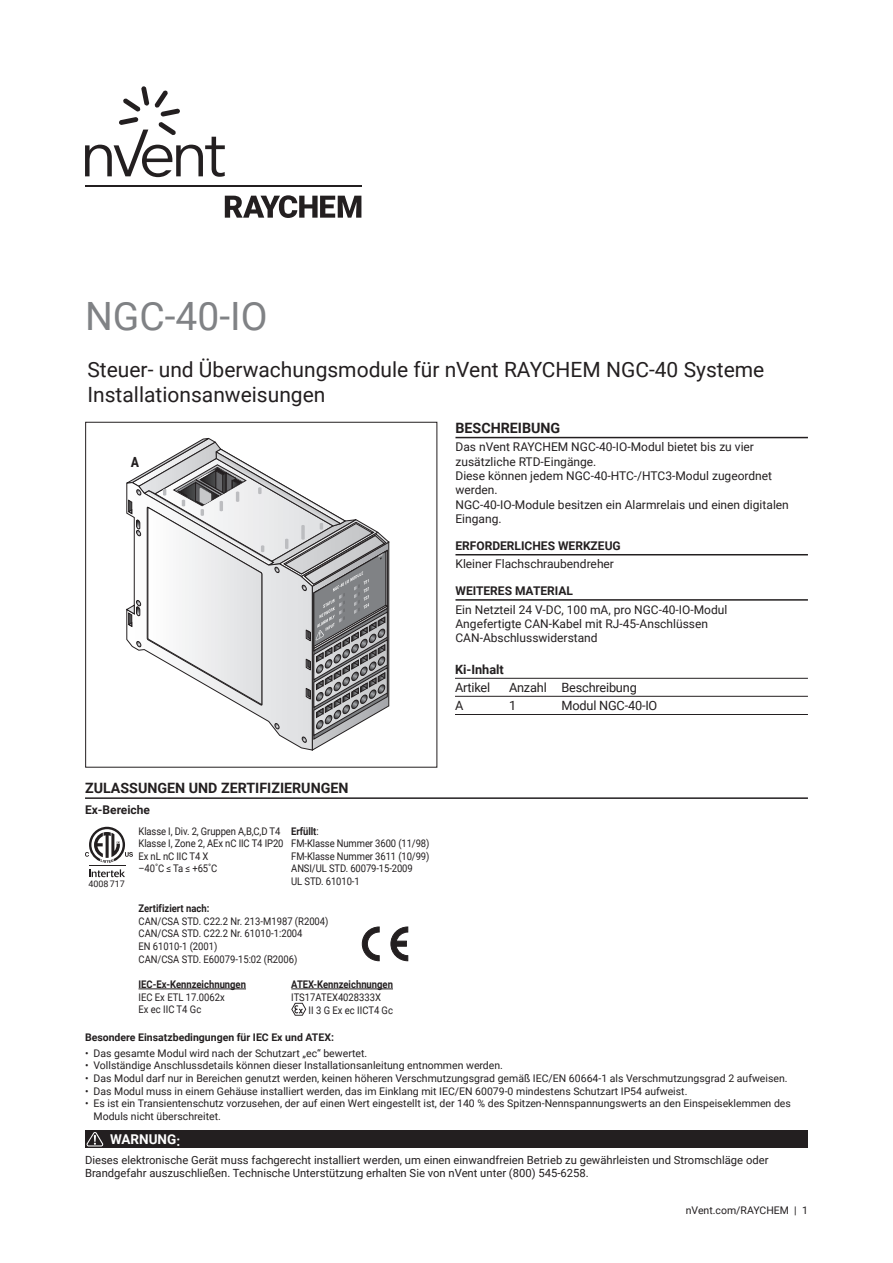
<style>
.page{position:relative;width:893px;height:1263px;background:#fff}
.page>*{position:absolute;margin:0;border:0;box-sizing:border-box;transform-origin:0 0}
.t1{font:39px "Roboto";color:#808285}
.h1_14pt{font:21px/25.2px "Roboto";color:#231f20}
.t2{font:700 14.25px "Roboto";color:#231f20}
.t3{font:700 13.95px "Roboto Condensed";color:#231f20}
.t4{font:700 13.5px "Roboto";color:#fff}
.t5{font:12.75px "Roboto";letter-spacing:-.015em;color:#231f20}
.t6{font:700 12.75px "Roboto";color:#231f20}
.Body_text_7_5pt{font:12px/14.4px "Roboto";color:#231f20}
.spec_text{font:700 12px "Roboto";color:#231f20}
.Body_text_7_5pt-2{font:11.25px/13.5px "Roboto";color:#231f20}
.spec_text-2{font:10.5px/12.6px "Roboto";color:#231f20}
.spec_text-3{font:10.5px "Roboto";color:#231f20;scale:.9 1}
.spec_text-4{font:700 10.5px "Roboto";color:#231f20;scale:.9 1}
.spec_text-5{font:700 10.5px "Roboto";color:#231f20}
.t7{font:9px "Roboto";color:#231f20}
.s1{font-weight:400}
</style>
<div class="page">
<svg style="left:126px;top:438px;width:263px;height:313px"></svg>
<div style="left:85px;top:422px;width:352px;height:345px;border:1px solid #231f20"></div>
<hr style="left:455px;top:437px;width:353px;height:1px;background:#231f20">
<hr style="left:455px;top:554px;width:353px;height:1px;background:#231f20">
<hr style="left:455px;top:599px;width:353px;height:2px;background:#231f20">
<div style="left:85px;top:1130px;width:723px;height:18px;background:#231f20"></div>
<svg style="left:86px;top:1132px;width:17px;height:14px"></svg>
<hr style="left:455px;top:678px;width:353px;height:1px;background:#231f20">
<hr style="left:455px;top:696px;width:353px;height:1px;background:#231f20">
<hr style="left:455px;top:714px;width:353px;height:1px;background:#231f20">
<hr style="left:85px;top:797px;width:723px;height:2px;background:#231f20">
<svg style="left:89px;top:869px;width:36px;height:8px"></svg>
<hr style="left:89px;top:865px;width:36px;height:1px;background:#231f20">
<svg style="left:85px;top:827px;width:48px;height:36px"></svg>
<svg style="left:362px;top:927px;width:17px;height:34px"></svg>
<svg style="left:391px;top:927px;width:17px;height:34px"></svg>
<hr style="left:139px;top:989px;width:107px;height:1px;background:#231f20">
<hr style="left:291px;top:989px;width:102px;height:1px;background:#231f20">
<svg style="left:291px;top:1003px;width:15px;height:13px"></svg>
<svg style="left:225px;top:195px;width:136px;height:23px"></svg>
<hr style="left:85px;top:185px;width:276px;height:2px;background:#231f20">
<svg style="left:85px;top:86px;width:140px;height:91px"></svg>
<p class="t1" style="left:85px;top:289px;width:184px">NGC-40-IO</p>
<p class="h1_14pt" style="left:88px;top:356px;width:678px">Steuer- und Überwachungsmodule für nVent RAYCHEM NGC-40 Systeme<br>Installationsanweisungen</p>
<p class="t3" style="left:131px;top:452px;width:10px">A</p>
<p class="t2" style="left:455px;top:417px;width:106px">BESCHREIBUNG</p>
<p class="Body_text_7_5pt" style="left:455px;top:439px;width:300px">Das nVent RAYCHEM NGC-40-IO-Modul bietet bis zu vier zusätzliche RTD-Eingänge.</p>
<p class="Body_text_7_5pt" style="left:455px;top:468px;width:318px">Diese können jedem NGC-40-HTC-/HTC3-Modul zugeordnet werden.</p>
<p class="Body_text_7_5pt" style="left:455px;top:497px;width:335px">NGC-40-IO-Module besitzen ein Alarmrelais und einen digitalen<br>Eingang.</p>
<p class="spec_text" style="left:455px;top:537px;width:167px">ERFORDERLICHES WERKZEUG</p>
<p class="Body_text_7_5pt" style="left:455px;top:556px;width:160px">Kleiner Flachschraubendreher</p>
<p class="spec_text" style="left:455px;top:582px;width:119px">WEITERES MATERIAL</p>
<p class="Body_text_7_5pt" style="left:455px;top:602px;width:273px">Ein Netzteil 24 V-DC, 100 mA, pro NGC-40-IO-Modul</p>
<p class="Body_text_7_5pt" style="left:455px;top:616px;width:254px">Angefertigte CAN-Kabel mit RJ-45-Anschlüssen</p>
<p class="Body_text_7_5pt" style="left:455px;top:630px;width:144px">CAN-Abschlusswiderstand</p>
<p class="t6" style="left:455px;top:660px;width:50px">Ki-Inhalt</p>
<p class="t5" style="left:455px;top:678px;width:37px">Artikel</p>
<p class="t5" style="left:509px;top:678px;width:129px">Anzahl Beschreibung</p>
<p class="t5" style="left:455px;top:696px;width:10px">A</p>
<p class="t5" style="left:509px;top:696px;width:9px">1</p>
<p class="t5" style="left:561px;top:696px;width:97px">Modul NGC-40-IO</p>
<p class="t2" style="left:85px;top:778px;width:265px">ZULASSUNGEN UND ZERTIFIZIERUNGEN</p>
<p class="spec_text" style="left:85px;top:801px;width:67px">Ex-Bereiche</p>
<p class="t7" style="left:88px;top:878px;width:38px">4008 717</p>
<p class="spec_text-3" style="left:139px;top:823px;width:159px">Klasse I, Div. 2, Gruppen A,B,C,D T4</p>
<p class="spec_text-3" style="left:139px;top:836px;width:163px">Klasse I, Zone 2, AEx nC IIC T4 IP20</p>
<p class="spec_text-3" style="left:139px;top:849px;width:79px">Ex nL nC IIC T4 X</p>
<p class="spec_text-3" style="left:139px;top:861px;width:89px">–40˚C ≤ Ta ≤ +65˚C</p>
<p class="spec_text-4" style="left:291px;top:823px;width:32px">Erfüllt<span class="s1">:</span></p>
<p class="spec_text-3" style="left:291px;top:836px;width:155px">FM-Klasse Nummer 3600 (11/98)</p>
<p class="spec_text-3" style="left:291px;top:849px;width:155px">FM-Klasse Nummer 3611 (10/99)</p>
<p class="spec_text-3" style="left:291px;top:861px;width:137px">ANSI/UL STD. 60079-15-2009</p>
<p class="spec_text-3" style="left:291px;top:874px;width:78px">UL STD. 61010-1</p>
<p class="spec_text-4" style="left:139px;top:901px;width:80px">Zertifiziert nach:</p>
<p class="spec_text-3" style="left:139px;top:914px;width:213px">CAN/CSA STD. C22.2 Nr. 213-M1987 (R2004)</p>
<p class="spec_text-3" style="left:139px;top:926px;width:184px">CAN/CSA STD. C22.2 Nr. 61010-1:2004</p>
<p class="spec_text-3" style="left:139px;top:939px;width:89px">EN 61010-1 (2001)</p>
<p class="spec_text-3" style="left:139px;top:951px;width:178px">CAN/CSA STD. E60079-15:02 (R2006)</p>
<p class="spec_text-4" style="left:139px;top:977px;width:121px">IEC-Ex-Kennzeichnungen</p>
<p class="spec_text-3" style="left:139px;top:990px;width:97px">IEC Ex ETL 17.0062x</p>
<p class="spec_text-3" style="left:139px;top:1002px;width:71px">Ex ec IIC T4 Gc</p>
<p class="spec_text-4" style="left:291px;top:977px;width:115px">ATEX-Kennzeichnungen</p>
<p class="spec_text-3" style="left:291px;top:990px;width:101px">ITS17ATEX4028333X</p>
<p class="spec_text-3" style="left:309px;top:1003px;width:95px">II 3 G Ex ec IICT4 Gc</p>
<p class="spec_text-5" style="left:85px;top:1030px;width:250px">Besondere Einsatzbedingungen für IEC Ex und ATEX:</p>
<p class="spec_text-2" style="left:85px;top:1046px;width:284px">• Das gesamte Modul wird nach der Schutzart „ec“ bewertet.</p>
<p class="spec_text-2" style="left:85px;top:1059px;width:419px">• Vollständige Anschlussdetails können dieser Installationsanleitung entnommen werden.</p>
<p class="spec_text-2" style="left:85px;top:1071px;width:704px">• Das Modul darf nur in Bereichen genutzt werden, keinen höheren Verschmutzungsgrad gemäß IEC/EN 60664-1 als Verschmutzungsgrad 2 aufweisen.</p>
<p class="spec_text-2" style="left:85px;top:1084px;width:604px">• Das Modul muss in einem Gehäuse installiert werden, das im Einklang mit IEC/EN 60079-0 mindestens Schutzart IP54 aufweist.</p>
<p class="spec_text-2" style="left:94px;top:1097px;width:699px;text-indent:-9px">• Es ist ein Transientenschutz vorzusehen, der auf einen Wert eingestellt ist, der 140 % des Spitzen-Nennspannungswerts an den Einspeiseklemmen des<br>Moduls nicht überschreitet.</p>
<p class="t4" style="left:110px;top:1130px;width:72px">WARNUNG:</p>
<p class="Body_text_7_5pt-2" style="left:85px;top:1152px;width:685px">Dieses elektronische Gerät muss fachgerecht installiert werden, um einen einwandfreien Betrieb zu gewährleisten und Stromschläge oder<br>Brandgefahr auszuschließen. Technische Unterstützung erhalten Sie von nVent unter (800) 545-6258.</p>
<p class="spec_text-2" style="left:686px;top:1204px;width:124px">nVent.com/RAYCHEM | 1</p>
</div>
